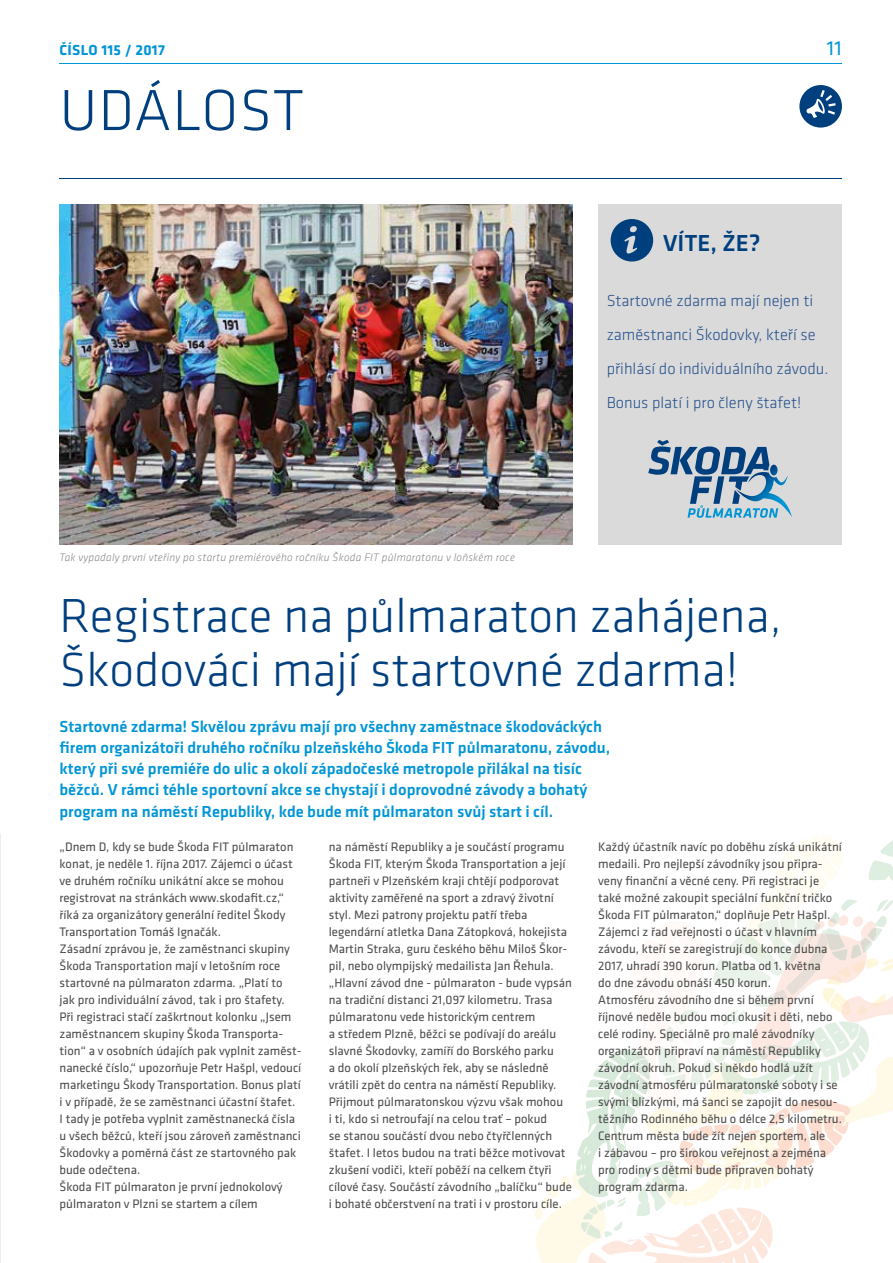
<style>
.page{position:relative;width:893px;height:1263px;background:#fff}
.page>*{position:absolute;margin:0;border:0;box-sizing:border-box;transform-origin:0 0}
.t1{font:300 60px "Klavika";letter-spacing:.015em;color:#003f7e}
.t2{font:300 49.5px/54px "Klavika";color:#003f7e}
.t3{font:500 24px "Klavika";color:#003f7e}
.t4{font:21px "Klavika";color:#0095d6}
.t5{font:500 16.5px/21px "Klavika";color:#0095d6}
.t6{font:300 16.5px/34px "Klavika";color:#29538e}
.t7{font:700 15px "Klavika";letter-spacing:.02em;color:#0095d6}
.t8{font:12.75px/17px "Klavika";color:#4a4a49}
.t9{font:italic 300 11.25px "Klavika";letter-spacing:.02em;color:#878787}
</style>
<div class="page">
<svg style="left:535px;top:836px;width:358px;height:427px"></svg>
<hr style="left:60px;top:178px;width:782px;height:1px;background:#003f7e">
<svg style="left:799px;top:85px;width:43px;height:43px"></svg>
<img style="left:60px;top:204px;width:513px;height:340px">
<div style="left:598px;top:204px;width:244px;height:340px;background:#dadada"></div>
<svg style="left:610px;top:219px;width:43px;height:43px"></svg>
<svg style="left:648px;top:440px;width:144px;height:78px"></svg>
<hr style="left:60px;top:63px;width:782px;height:1px;background:#0095d6">
<p class="t7" style="left:60px;top:39px;width:107px">ČÍSLO 115 / 2017</p>
<h3 class="t4" style="left:827px;top:35px;width:17px">11</h3>
<h1 class="t1" style="left:60px;top:74px;width:246px">UDÁLOST</h1>
<p class="t9" style="left:60px;top:551px;width:457px">Tak vypadaly první vteřiny po startu premiérového ročníku Škoda FIT půlmaratonu v loňském roce</p>
<h3 class="t3" style="left:663px;top:227px;width:99px">VÍTE, ŽE?</h3>
<p class="t6" style="left:607px;top:283px;width:223px">Startovné zdarma mají nejen ti zaměstnanci Škodovky, kteří se přihlásí do individuálního závodu.<br>Bonus platí i pro členy štafet!</p>
<h2 class="t2" style="left:60px;top:588px;width:724px">Registrace na půlmaraton zahájena,<br>Škodováci mají startovné zdarma!</h2>
<p class="t5" style="left:60px;top:716px;width:552px">Startovné zdarma! Skvělou zprávu mají pro všechny zaměstnace škodováckých firem organizátoři druhého ročníku plzeňského Škoda FIT půlmaratonu, závodu, který při své premiéře do ulic a okolí západočeské metropole přilákal na tisíc běžců. V rámci téhle sportovní akce se chystají i doprovodné závody a bohatý program na náměstí Republiky, kde bude mít půlmaraton svůj start i cíl.</p>
<p class="t8" style="left:60px;top:837px;width:243px">„Dnem D, kdy se bude Škoda FIT půlmaraton konat, je neděle 1. října 2017. Zájemci o účast ve druhém ročníku unikátní akce se mohou registrovat na stránkách www.skodafit.cz,“ říká za organizátory generální ředitel Škody Transportation Tomáš Ignačák.<br>Zásadní zprávou je, že zaměstnanci skupiny Škoda Transportation mají v letošním roce startovné na půlmaraton zdarma. „Platí to<br>jak pro individuální závod, tak i pro štafety.<br>Při registraci stačí zaškrtnout kolonku „Jsem zaměstnancem skupiny Škoda Transporta&shy;tion“ a v osobních údajích pak vyplnit zaměst&shy;nanecké číslo,“ upozorňuje Petr Hašpl, vedoucí marketingu Škody Transportation. Bonus platí i v případě, že se zaměstnanci účastní štafet.<br>I tady je potřeba vyplnit zaměstnanecká čísla u všech běžců, kteří jsou zároveň zaměstnanci Škodovky a poměrná část ze startovného pak bude odečtena.<br>Škoda FIT půlmaraton je první jednokolový půlmaraton v Plzni se startem a cílem</p>
<p class="t8" style="left:329px;top:837px;width:245px">na náměstí Republiky a je součástí programu Škoda FIT, kterým Škoda Transportation a její partneři v Plzeňském kraji chtějí podporovat aktivity zaměřené na sport a zdravý životní styl. Mezi patrony projektu patří třeba legendární atletka Dana Zátopková, hokejista Martin Straka, guru českého běhu Miloš Škor&shy;pil, nebo olympijský medailista Jan Řehula. „Hlavní závod dne - půlmaraton - bude vypsán na tradiční distanci 21,097 kilometru. Trasa půlmaratonu vede historickým centrem<br>a středem Plzně, běžci se podívají do areálu slavné Škodovky, zamíří do Borského parku<br>a do okolí plzeňských řek, aby se následně vrátili zpět do centra na náměstí Republiky.<br>Přijmout půlmaratonskou výzvu však mohou<br>i ti, kdo si netroufají na celou trať – pokud<br>se stanou součástí dvou nebo čtyřčlenných štafet. I letos budou na trati běžce motivovat zkušení vodiči, kteří poběží na celkem čtyři cílové časy. Součástí závodního „balíčku“ bude i bohaté občerstvení na trati i v prostoru cíle.</p>
<p class="t8" style="left:598px;top:837px;width:245px">Každý účastník navíc po doběhu získá unikátní medaili. Pro nejlepší závodníky jsou připra&shy;veny finanční a věcné ceny. Při registraci je také možné zakoupit speciální funkční tričko Škoda FIT půlmaraton,“ doplňuje Petr Hašpl.<br>Zájemci z řad veřejnosti o účast v hlavním závodu, kteří se zaregistrují do konce dubna 2017, uhradí 390 korun. Platba od 1. května<br>do dne závodu obnáší 450 korun.<br>Atmosféru závodního dne si během první říjnové neděle budou moci okusit i děti, nebo celé rodiny. Speciálně pro malé závodníky organizátoři připraví na náměstí Republiky závodní okruh. Pokud si někdo hodlá užít závodní atmosféru půlmaratonské soboty i se svými blízkými, má šanci se zapojit do nesou&shy;těžního Rodinného běhu o délce 2,5 kilometru.<br>Centrum města bude žít nejen sportem, ale<br>i zábavou – pro širokou veřejnost a zejména pro rodiny s dětmi bude připraven bohatý program zdarma.</p>
</div>
